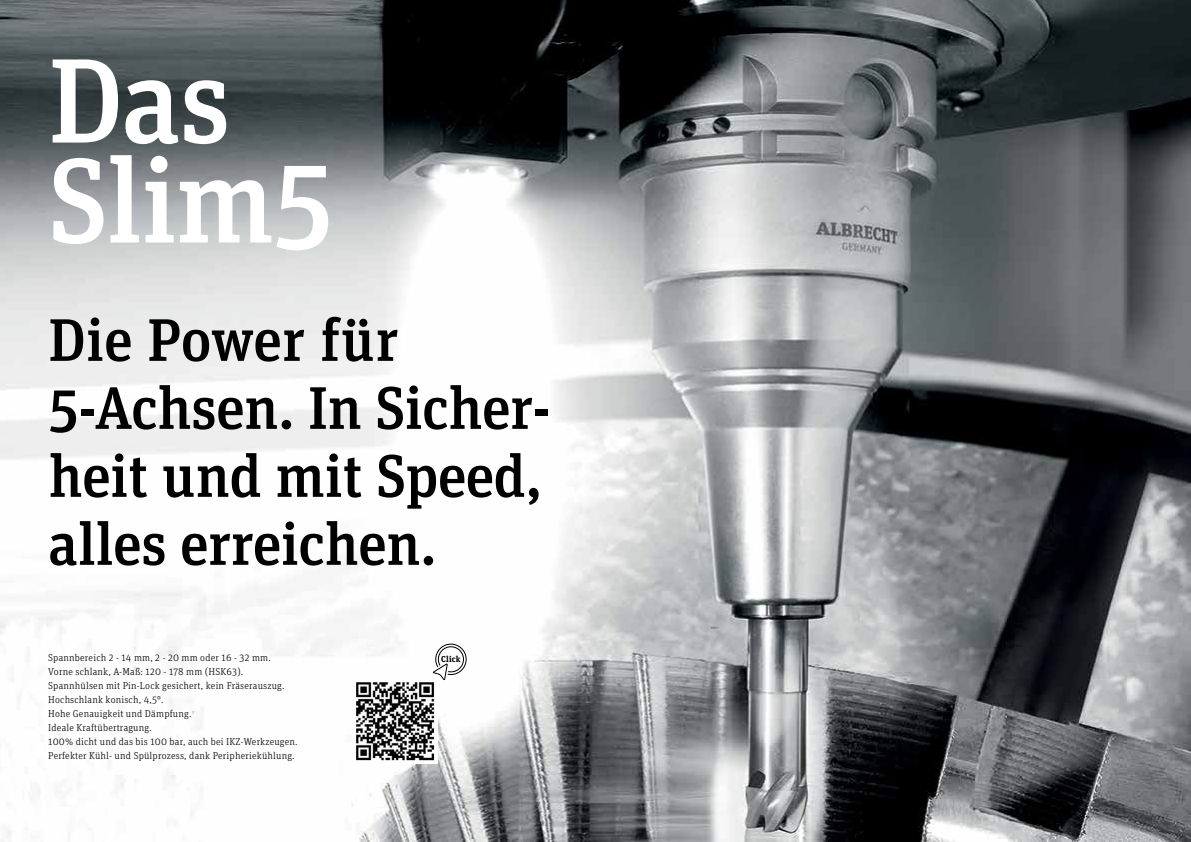
<style>
.page{position:relative;width:1191px;height:842px;background:#fff}
.page>*{position:absolute;margin:0;border:0;box-sizing:border-box;transform-origin:0 0}
.t1{font:500 120px/100px "Unit Slab Pro";letter-spacing:-.02em;color:#fff}
.t2{font:500 60px/68px "Unit Slab Pro";letter-spacing:-.01em;color:#000}
.t3{font:300 10px/14.1px "Unit Slab OT";letter-spacing:.02em;color:#000}
.t4{font:700 8.6px "Unit Slab Pro";letter-spacing:.025em;color:#000}
</style>
<div class="page">
<img style="left:0;top:0;width:1191px;height:842px">
<img style="left:352px;top:678px;width:85px;height:85px">
<svg style="left:433px;top:643px;width:34px;height:37px"></svg>
<h1 class="t1" style="left:48px;top:46px;width:287px">Das<br>Slim5</h1>
<h2 class="t2" style="left:48px;top:303px;width:504px">Die Power für<br>5-Achsen. In Sicher&shy;heit und mit Speed, alles erreichen.</h2>
<p class="t3" style="left:48px;top:650px;width:251px">Spannbereich 2 - 14 mm, 2 - 20 mm oder 16 - 32 mm.<br>Vorne schlank, A-Maß: 120 - 178 mm (HSK63).<br>Spannhülsen mit Pin-Lock gesichert, kein Fräserauszug.<br>Hochschlank konisch, 4,5°.<br>Hohe Genauigkeit und Dämpfung.<br>Ideale Kraftübertragung.<br>100% dicht und das bis 100 bar, auch bei IKZ-Werkzeugen.<br>Perfekter Kühl- und Spülprozess, dank Peripheriekühlung.</p>
<p class="t4" style="left:441px;top:652px;width:21px">Click</p>
</div>
